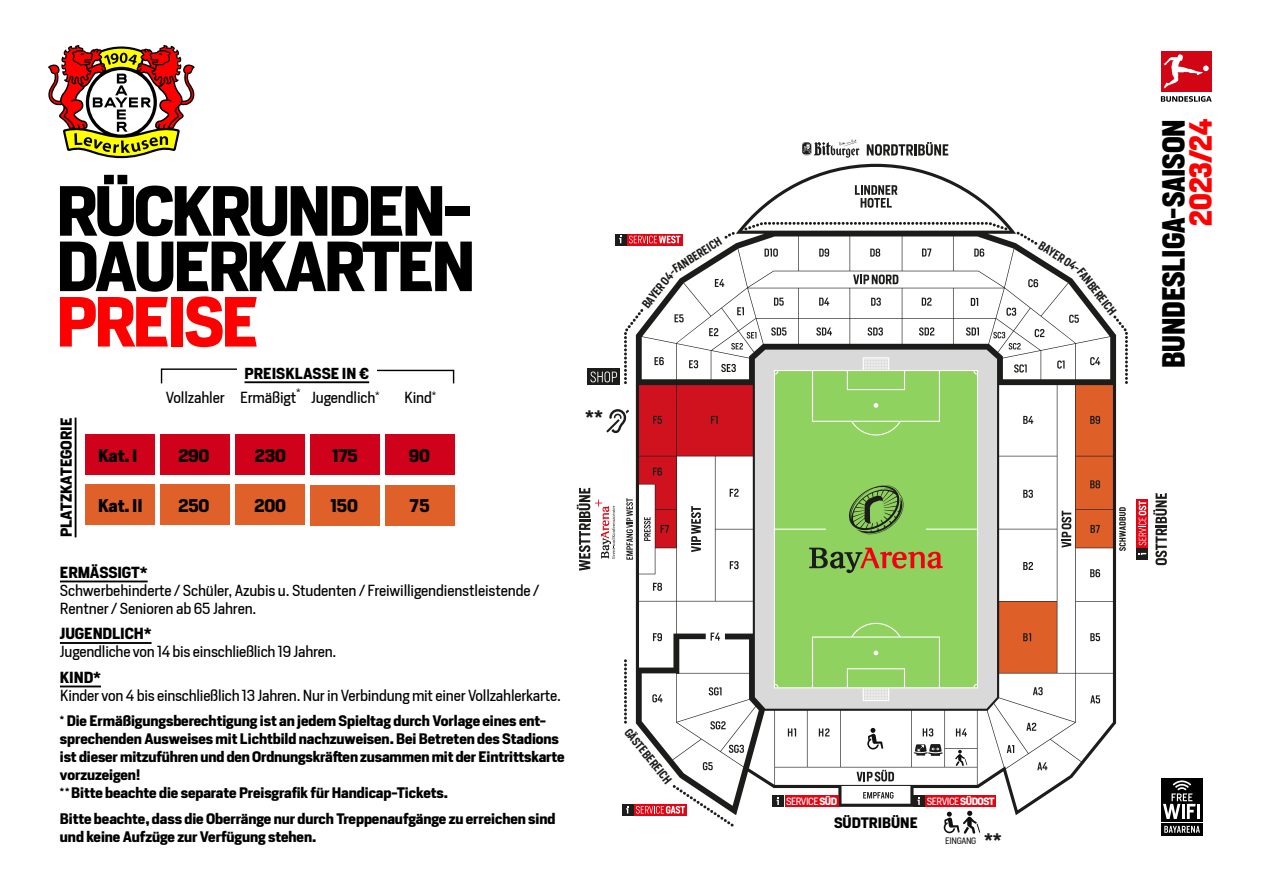
<style>
.page{position:relative;width:1263px;height:893px;background:#fff}
.page>*{position:absolute;margin:0;border:0;box-sizing:border-box;transform-origin:0 0}
.t1{font:700 66px/55.5px "Heron Sans";letter-spacing:-.05em;color:#000}
.t2{font:700 66px "Heron Sans";letter-spacing:-.05em;color:#f00}
.t3{font:700 30px "Heron Sans Cond";color:#000}
.t4{font:700 30px "Heron Sans Cond";color:#f00}
.t5{font:700 17.25px "Heron Sans";letter-spacing:-.01em;color:#000}
.t6{font:700 16.95px "Heron Sans";color:#1c1c1b}
.t7{font:15px/18px "Heron Sans";letter-spacing:-.015em;color:#000}
.t8{font:700 15px "Heron Sans";letter-spacing:-.01em;color:#000}
.t9{font:700 14.85px "Heron Sans";color:#000}
.t10{font:700 14.25px/18px "Heron Sans";letter-spacing:-.005em;color:#000}
.t11{font:700 14.1px "Heron Sans";color:#000}
.t12{font:600 11.25px "Heron Sans Cond";color:#1c1c1b}
.t13{font:9.9px "Heron Sans";letter-spacing:-.05em;color:#fff}
.t14{font:8.7px "Heron Sans";letter-spacing:-.035em;color:#1c1c1b}
.t15{font:8.7px "Heron Sans";color:#000}
.s1{font-weight:700}
</style>
<div class="page">
<svg style="left:48px;top:45px;width:147px;height:114px"></svg>
<div style="left:1161px;top:778px;width:42px;height:44px;background:#000"></div>
<svg style="left:1163px;top:780px;width:37px;height:39px"></svg>
<div style="left:1161px;top:823px;width:42px;height:12px;background:#000"></div>
<svg style="left:1164px;top:826px;width:36px;height:7px"></svg>
<hr style="left:60px;top:580px;width:88px;height:2px;background:#000">
<hr style="left:60px;top:642px;width:92px;height:2px;background:#000">
<hr style="left:60px;top:685px;width:41px;height:2px;background:#000">
<svg style="left:160px;top:368px;width:96px;height:16px"></svg>
<svg style="left:365px;top:369px;width:90px;height:15px"></svg>
<hr style="left:75px;top:418px;width:1px;height:119px;background:#000">
<div style="left:237px;top:367px;width:140px;height:13px;background:#fff"></div>
<hr style="left:244px;top:381px;width:125px;height:2px;background:#000">
<svg style="left:606px;top:409px;width:23px;height:24px"></svg>
<svg style="left:627px;top:234px;width:9px;height:11px"></svg>
<svg style="left:629px;top:236px;width:7px;height:7px"></svg>
<svg style="left:615px;top:234px;width:11px;height:11px"></svg>
<div style="left:634px;top:804px;width:53px;height:11px;background:#e20614"></div>
<div style="left:622px;top:804px;width:11px;height:11px;background:#1c1c1b"></div>
<svg style="left:626px;top:806px;width:2px;height:7px"></svg>
<svg style="left:1137px;top:499px;width:11px;height:48px"></svg>
<svg style="left:1139px;top:501px;width:7px;height:44px"></svg>
<div style="left:1137px;top:548px;width:11px;height:11px;background:#1c1c1b"></div>
<svg style="left:1139px;top:553px;width:7px;height:2px"></svg>
<svg style="left:588px;top:369px;width:32px;height:16px"></svg>
<svg style="left:590px;top:372px;width:27px;height:10px"></svg>
<svg style="left:636px;top:815px;width:97px;height:12px"></svg>
<svg style="left:624px;top:316px;width:12px;height:68px"></svg>
<svg style="left:624px;top:659px;width:3px;height:65px"></svg>
<svg style="left:1116px;top:316px;width:12px;height:68px"></svg>
<svg style="left:1153px;top:493px;width:14px;height:72px"></svg>
<svg style="left:577px;top:488px;width:38px;height:83px"></svg>
<svg style="left:626px;top:498px;width:7px;height:62px"></svg>
<svg style="left:1119px;top:507px;width:7px;height:44px"></svg>
<svg style="left:636px;top:164px;width:480px;height:651px"></svg>
<svg style="left:944px;top:811px;width:36px;height:23px"></svg>
<div style="left:785px;top:796px;width:53px;height:11px;background:#e20614"></div>
<div style="left:772px;top:796px;width:12px;height:11px;background:#1c1c1b"></div>
<svg style="left:777px;top:797px;width:2px;height:8px"></svg>
<div style="left:925px;top:796px;width:71px;height:11px;background:#e20614"></div>
<div style="left:913px;top:796px;width:11px;height:11px;background:#1c1c1b"></div>
<svg style="left:917px;top:797px;width:3px;height:8px"></svg>
<svg style="left:914px;top:744px;width:29px;height:12px"></svg>
<svg style="left:867px;top:142px;width:81px;height:14px"></svg>
<svg style="left:802px;top:139px;width:57px;height:19px"></svg>
<div style="left:1161px;top:51px;width:50px;height:41px;background:#d20515"></div>
<svg style="left:1163px;top:54px;width:46px;height:35px"></svg>
<svg style="left:1161px;top:96px;width:51px;height:6px"></svg>
<div style="left:86px;top:434px;width:69px;height:41px;background:#d0021b"></div>
<div style="left:161px;top:434px;width:69px;height:41px;background:#d0021b"></div>
<div style="left:236px;top:434px;width:69px;height:41px;background:#d0021b"></div>
<div style="left:311px;top:434px;width:69px;height:41px;background:#d0021b"></div>
<div style="left:386px;top:434px;width:69px;height:41px;background:#d0021b"></div>
<div style="left:86px;top:484px;width:69px;height:41px;background:#e06029"></div>
<div style="left:161px;top:484px;width:69px;height:41px;background:#e06029"></div>
<div style="left:236px;top:484px;width:69px;height:41px;background:#e06029"></div>
<div style="left:311px;top:485px;width:69px;height:40px;background:#e06029"></div>
<div style="left:386px;top:485px;width:69px;height:40px;background:#e06029"></div>
<h1 class="t1" style="left:56px;top:184px;width:421px">RÜCKRUNDEN-<br>DAUERKARTEN</h1>
<h1 class="t2" style="left:56px;top:279px;width:204px">PREISE</h1>
<p class="t9" style="left:57px;top:537px;width:121px;rotate:-90deg">PLATZKATEGORIE</p>
<p class="t9" style="left:244px;top:363px;width:126px">PREISKLASSE IN €</p>
<p class="t15" style="left:296px;top:387px;width:6px">*</p>
<p class="t7" style="left:166px;top:389px;width:132px">Vollzahler Ermäßigt</p>
<p class="t7" style="left:311px;top:389px;width:70px">Jugendlich<sup>*</sup></p>
<p class="t7" style="left:404px;top:389px;width:34px">Kind<sup>*</sup></p>
<p class="t5" style="left:98px;top:444px;width:41px">Kat. I</p>
<p class="t5" style="left:178px;top:444px;width:32px">290</p>
<p class="t5" style="left:255px;top:444px;width:32px">230</p>
<p class="t5" style="left:332px;top:444px;width:27px">175</p>
<p class="t5" style="left:409px;top:444px;width:23px">90</p>
<p class="t5" style="left:98px;top:494px;width:46px">Kat. II</p>
<p class="t5" style="left:179px;top:494px;width:32px">250</p>
<p class="t5" style="left:255px;top:494px;width:33px">200</p>
<p class="t5" style="left:330px;top:494px;width:29px">150</p>
<p class="t5" style="left:409px;top:494px;width:22px">75</p>
<p class="t8" style="left:60px;top:562px;width:89px">ERMÄSSIGT*</p>
<p class="t7" style="left:60px;top:581px;width:481px">Schwerbehinderte / Schüler, Azubis u. Studenten / Freiwilligendienstleistende /<br>Rentner / Senioren ab 65 Jahren.</p>
<p class="t8" style="left:60px;top:624px;width:93px">JUGENDLICH*</p>
<p class="t7" style="left:60px;top:642px;width:278px">Jugendliche von 14 bis einschließlich 19 Jahren.</p>
<p class="t8" style="left:60px;top:667px;width:43px">KIND*</p>
<p class="t7" style="left:60px;top:686px;width:503px">Kinder von 4 bis einschließlich 13 Jahren. Nur in Verbindung mit einer Vollzahlerkarte.</p>
<p class="t10" style="left:60px;top:712px;width:506px"><sup>*</sup> Die Ermäßigungsberechtigung ist an jedem Spieltag durch Vorlage eines ent&shy;sprechenden Ausweises mit Lichtbild nachzuweisen. Bei Betreten des Stadions ist dieser mitzuführen und den Ordnungskräften zusammen mit der Eintrittskarte vorzuzeigen!<br><sup>*</sup> <sup>*</sup> Bitte beachte die separate Preisgrafik für Handicap-Tickets.</p>
<p class="t10" style="left:60px;top:809px;width:497px">Bitte beachte, dass die Oberränge nur durch Treppenaufgänge zu erreichen sind und keine Aufzüge zur Verfügung stehen.</p>
<p class="t6" style="left:585px;top:405px;width:19px">**</p>
<p class="t12" style="left:670px;top:263px;width:57px;rotate:-32deg">FANBEREICH</p>
<p class="t12" style="left:1044px;top:238px;width:48px;rotate:32deg">BAYER 04-</p>
<p class="t12" style="left:1085px;top:265px;width:57px;rotate:52deg">FANBEREICH</p>
<p class="t12" style="left:639px;top:302px;width:48px;rotate:-52deg">BAYER 04-</p>
<p class="t12" style="left:633px;top:726px;width:68px;rotate:51deg">GÄSTEBEREICH</p>
<p class="t13" style="left:786px;top:795px;width:53px">SERVICE <span class="s1">SÜD</span></p>
<p class="t13" style="left:927px;top:795px;width:69px">SERVICE <span class="s1">SÜDOST</span></p>
<p class="t14" style="left:945px;top:835px;width:33px">EINGANG</p>
<p class="t11" style="left:834px;top:813px;width:85px">SÜDTRIBÜNE</p>
<p class="t6" style="left:984px;top:828px;width:19px">**</p>
<h2 class="t3" style="left:1154px;top:368px;width:251px;rotate:-90deg">BUNDESLIGA-SAISON</h2>
<h2 class="t4" style="left:1181px;top:226px;width:108px;rotate:-90deg">2023/24</h2>
</div>
